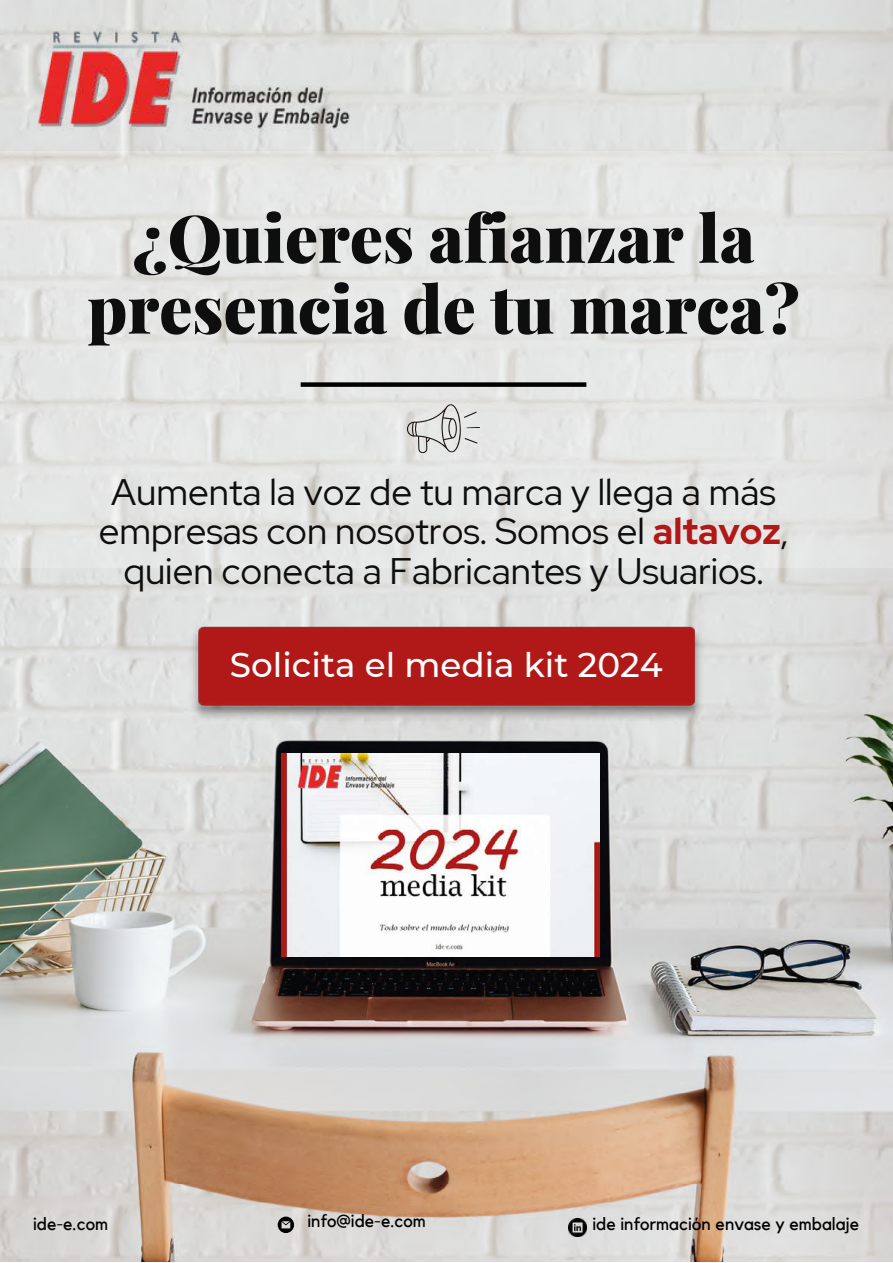
<style>
.page{position:relative;width:893px;height:1263px;background:#fff}
.page>*{position:absolute;margin:0;border:0;box-sizing:border-box;transform-origin:0 0}
.t1{font:900 65.85px/70.8px "Playfair Display";color:#0e0e0f;text-align:center}
.t2{font:36.9px/39.3px "Red Hat Display";color:#0e0e0f;text-align:center}
.t3{font:500 34.2px "Montserrat";color:#fff}
.t4{font:17.7px "Kollektif";color:#000}
.s1{font-weight:700;color:#b01917}
</style>
<div class="page">
<img style="left:0;top:0;width:893px;height:1262px">
<img style="left:28px;top:21px;width:342px;height:112px">
<svg style="left:0;top:152px;width:893px;height:416px;background:#e3e4e3"></svg>
<div style="left:301px;top:382px;width:285px;height:5px;background:#000"></div>
<svg style="left:407px;top:404px;width:73px;height:49px;background:#cecdcc"></svg>
<img style="left:189px;top:625px;width:514px;height:96px">
<img style="left:282px;top:753px;width:318px;height:203px">
<svg style="left:278px;top:1216px;width:16px;height:17px"></svg>
<img style="left:568px;top:1218px;width:19px;height:18px">
<h1 class="t1" style="left:87px;top:197px;width:714px">¿Quieres afianzar la presencia de tu marca?</h1>
<p class="t2" style="left:99px;top:472px;width:691px">Aumenta la voz de tu marca y llega a más empresas con nosotros. Somos el <span class="s1">altavoz</span>, quien conecta a Fabricantes y Usuarios.</p>
<p class="t3" style="left:230px;top:641px;width:434px">Solicita el media kit 2024</p>
<p class="t4" style="left:33px;top:1213px;width:76px">ide-e.com</p>
<p class="t4" style="left:307px;top:1211px;width:120px">info@ide-e.com</p>
<p class="t4" style="left:592px;top:1213px;width:268px">ide información envase y embalaje</p>
</div>
